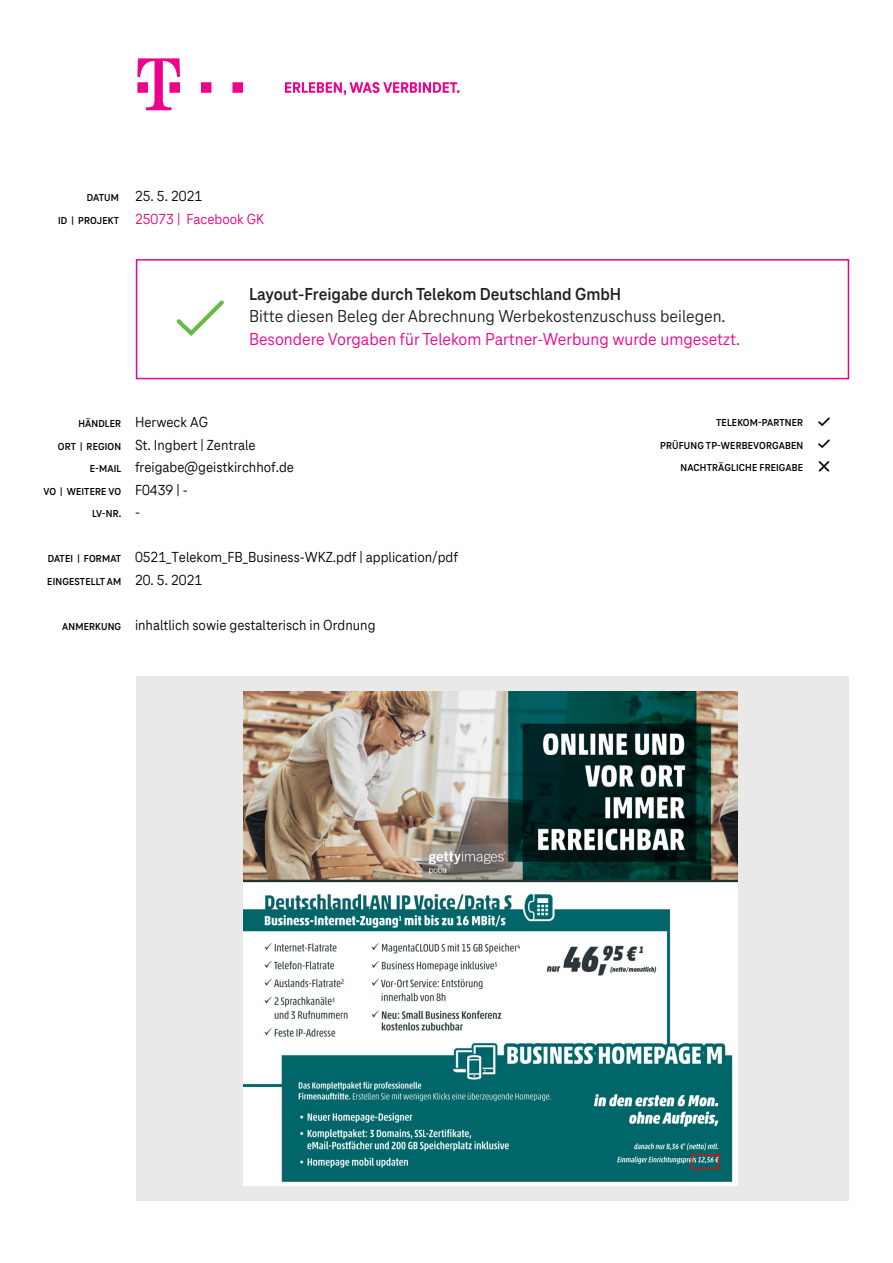
<style>
.page{position:relative;width:893px;height:1263px;background:#fff}
.page>*{position:absolute;margin:0;border:0;box-sizing:border-box;transform-origin:0 0}
.t1{font:18px "Tele Neo";color:#231f20}
.t2{font:18px "Tele Neo";color:#ed028c}
.t3{font:700 18px "Tele Neo";color:#231f20}
.t4{font:15px/22.5px "Tele Neo Office";color:#000}
.t5{font:15px "Tele Neo Office";color:#e20074}
.t6{font:700 10.5px/22.5px "Tele Neo";letter-spacing:.015em;color:#000001;text-align:right}
</style>
<div class="page">
<div style="left:136px;top:676px;width:712px;height:524px;background:#e9e9e9"></div>
<div style="left:136px;top:259px;width:713px;height:120px;border:2px solid #ed028c"></div>
<svg style="left:285px;top:82px;width:174px;height:13px"></svg>
<svg style="left:137px;top:58px;width:43px;height:52px"></svg>
<svg style="left:201px;top:82px;width:10px;height:11px"></svg>
<svg style="left:232px;top:82px;width:11px;height:11px"></svg>
<img style="left:244px;top:691px;width:493px;height:494px">
<p class="t6" style="left:58px;top:186px;width:62px">DATUM<br>ID | PROJEKT</p>
<p class="t4" style="left:135px;top:185px;width:69px">25. 5. 2021</p>
<p class="t5" style="left:135px;top:210px;width:131px">25073 | Facebook GK</p>
<p class="t3" style="left:249px;top:284px;width:374px">Layout-Freigabe durch Telekom Deutschland GmbH</p>
<p class="t1" style="left:249px;top:306px;width:478px">Bitte diesen Beleg der Abrechnung Werbekostenzuschuss beilegen.</p>
<p class="t2" style="left:249px;top:329px;width:492px">Besondere Vorgaben für Telekom Partner-Werbung wurde umgesetzt.</p>
<p class="t6" style="left:43px;top:413px;width:79px">HÄNDLER<br>ORT | REGION<br>E-MAIL<br>VO | WEITERE VO<br>LV-NR.</p>
<p class="t6" style="left:47px;top:548px;width:75px;text-align:left">DATEI | FORMAT<br>EINGESTELLT AM</p>
<p class="t6" style="left:62px;top:615px;width:61px">ANMERKUNG</p>
<p class="t4" style="left:135px;top:411px;width:161px">Herweck AG<br>St. Ingbert | Zentrale freigabe@geistkirchhof.de<br>F0439 | -<br>-</p>
<p class="t4" style="left:135px;top:546px;width:325px">0521_Telekom_FB_Business-WKZ.pdf | application/pdf</p>
<p class="t4" style="left:135px;top:569px;width:69px">20. 5. 2021</p>
<p class="t4" style="left:135px;top:614px;width:242px">inhaltlich sowie gestalterisch in Ordnung</p>
<p class="t6" style="left:660px;top:412px;width:145px">TELEKOM-PARTNER<br>PRÜFUNG TP-WERBEVORGABEN<br>NACHTRÄGLICHE FREIGABE</p>
</div>
